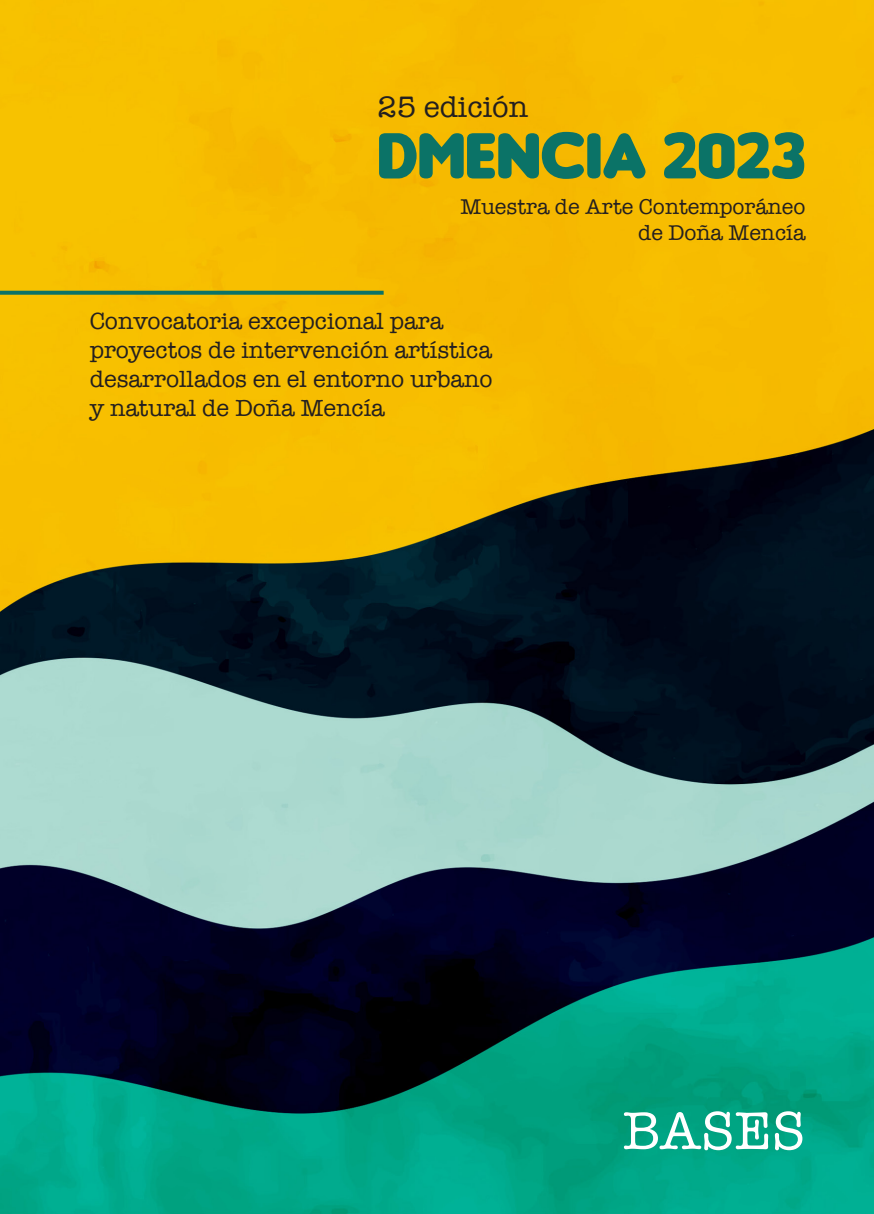
<style>
.page{position:relative;width:874px;height:1214px;background:#fff}
.page>*{position:absolute;margin:0;border:0;box-sizing:border-box;transform-origin:0 0}
.t1{font:68.6px "Insaniburger";color:#0b7367}
.t2{font:54.8px "American Typewriter";color:#fff}
.t3{font:30.4px "American Typewriter";color:#231f20}
.t4{font:24px "American Typewriter";color:#231f20}
.t5{font:22px/26.4px "American Typewriter";color:#231f20;text-align:right}
</style>
<div class="page">
<img style="left:0;top:0;width:873px;height:1213px">
<svg style="left:0;top:291px;width:383px;height:4px;background:#1b785f"></svg>
<p class="t3" style="left:377px;top:84px;width:152px">25 edición</p>
<p class="t1" style="left:377px;top:117px;width:429px">DMENCIA 2023</p>
<p class="t5" style="left:460px;top:192px;width:346px">Muestra de Arte Contemporáneo de Doña Mencía</p>
<p class="t4" style="left:90px;top:303px;width:355px">Convocatoria excepcional para</p>
<p class="t4" style="left:90px;top:331px;width:403px">proyectos de intervención artística</p>
<p class="t4" style="left:90px;top:360px;width:404px">desarrollados en el entorno urbano</p>
<p class="t4" style="left:90px;top:389px;width:296px">y natural de Doña Mencía</p>
<p class="t2" style="left:622px;top:1088px;width:184px">BASES</p>
</div>
